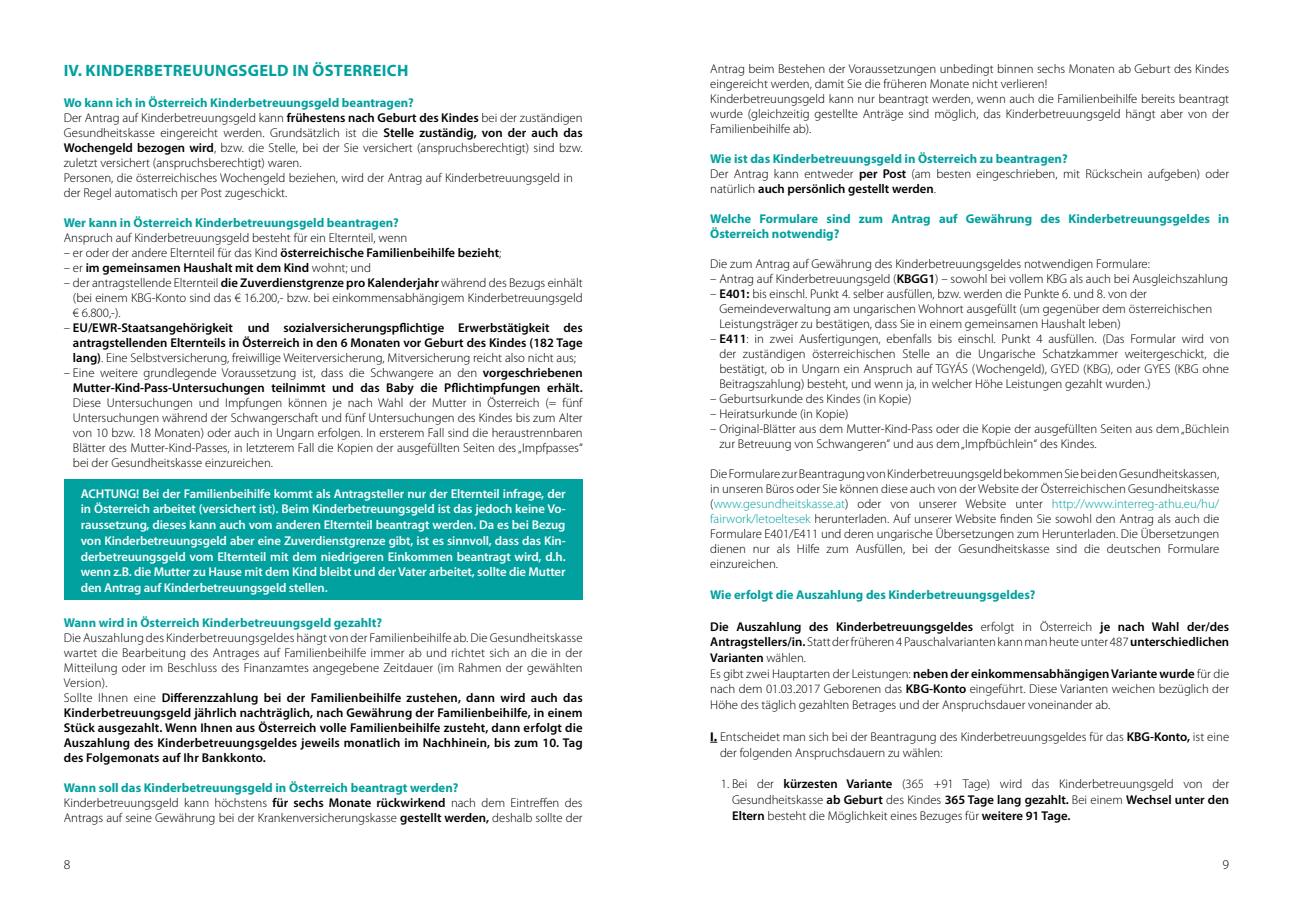
<style>
.page{position:relative;width:1293px;height:910px;background:#fff}
.page>*{position:absolute;margin:0;border:0;box-sizing:border-box;transform-origin:0 0}
.t1{font:700 16.5px "Myriad Pro";letter-spacing:.02em;color:#00a19f}
.t2{font:300 13.5px "Myriad Pro";color:#000}
.t3{font:300 12.75px/15px "Myriad Pro";color:#000}
.t4{font:600 12.75px/15px "Myriad Pro";letter-spacing:.01em;color:#000;text-align:justify}
.t5{font:600 12.75px/15.8px "Myriad Pro";letter-spacing:-.01em;color:#fff;text-align:justify}
.t6{font:700 12.75px/15px "Myriad Pro";color:#00a19f}
.s1{font-weight:700;color:#00a19f}
.s2{font-weight:600}
.s3{font-weight:300}
.s4{color:#00a19f}
.s5{font-weight:700}
</style>
<div class="page">
<div style="left:64px;top:480px;width:519px;height:120px;background:#00a19f"></div>
<p class="t1" style="left:64px;top:60px;width:346px">IV. KINDERBETREUUNGSGELD IN ÖSTERREICH</p>
<p class="t3" style="left:64px;top:95px;width:520px"><span class="s1">Wo kann ich in Österreich Kinderbetreuungsgeld beantragen?<br></span>Der Antrag auf Kinderbetreuungsgeld kann <span class="s2">frühestens nach Geburt des Kindes</span> bei der zuständigen Gesundheitskasse eingereicht werden. Grundsätzlich ist die <span class="s2">Stelle zuständig, von der auch das Wochengeld bezogen wird</span>, bzw. die Stelle, bei der Sie versichert (anspruchsberechtigt) sind bzw. zuletzt versichert (anspruchsberechtigt) waren.<br>Personen, die österreichisches Wochengeld beziehen, wird der Antrag auf Kinderbetreuungsgeld in der Regel automatisch per Post zugeschickt.</p>
<p class="t6" style="left:64px;top:215px;width:336px">Wer kann in Österreich Kinderbetreuungsgeld beantragen?</p>
<p class="t3" style="left:64px;top:230px;width:345px">Anspruch auf Kinderbetreuungsgeld besteht für ein Elternteil, wenn</p>
<p class="t4" style="left:64px;top:245px;width:439px"><span class="s3">– er oder der andere Elternteil für das Kind</span> österreichische Familienbeihilfe bezieht<span class="s3">;</span></p>
<p class="t4" style="left:64px;top:260px;width:309px"><span class="s3">– er</span> im gemeinsamen Haushalt mit dem Kind <span class="s3">wohnt; und</span></p>
<p class="t3" style="left:73px;top:275px;width:511px;text-align:justify;text-indent:-9px">– der antragstellende Elternteil <span class="s2">die Zuverdienstgrenze pro Kalenderjahr</span> während des Bezugs einhält (bei einem KBG-Konto sind das € 16.200,- bzw. bei einkommensabhängigem Kinderbetreuungsgeld € 6.800,-).</p>
<p class="t4" style="left:73px;top:320px;width:511px;text-indent:-9px"><span class="s3">–</span> EU/EWR-Staatsangehörigkeit und sozialversicherungspflichtige Erwerbstätigkeit des antragstellenden Elternteils in Österreich in den 6 Monaten vor Geburt des Kindes (182 Tage lang)<span class="s3">. Eine Selbstversicherung, freiwillige Weiterversicherung, Mitversicherung reicht also nicht aus;</span></p>
<p class="t4" style="left:64px;top:365px;width:520px;text-align:right"><span class="s3">– Eine weitere grundlegende Voraussetzung ist, dass die Schwangere an den</span> vorgeschriebenen<br>Mutter-Kind-Pass-Untersuchungen teilnimmt und das Baby die Pflichtimpfungen erhält.</p>
<p class="t3" style="left:73px;top:395px;width:511px;text-align:justify">Diese Untersuchungen und Impfungen können je nach Wahl der Mutter in Österreich (= fünf Untersuchungen während der Schwangerschaft und fünf Untersuchungen des Kindes bis zum Alter von 10 bzw. 18 Monaten) oder auch in Ungarn erfolgen. In ersterem Fall sind die heraustrennbaren Blätter des Mutter-Kind-Passes, in letzterem Fall die Kopien der ausgefüllten Seiten des „Impfpasses“ bei der Gesundheitskasse einzureichen.</p>
<p class="t5" style="left:81px;top:485px;width:486px">ACHTUNG! Bei der Familienbeihilfe kommt als Antragsteller nur der Elternteil infrage, der in Österreich arbeitet (versichert ist). Beim Kinderbetreuungsgeld ist das jedoch keine Vo&shy;raussetzung, dieses kann auch vom anderen Elternteil beantragt werden. Da es bei Bezug von Kinderbetreuungsgeld aber eine Zuverdienstgrenze gibt, ist es sinnvoll, dass das Kin&shy;derbetreuungsgeld vom Elternteil mit dem niedrigeren Einkommen beantragt wird, d.h. wenn z.B. die Mutter zu Hause mit dem Kind bleibt und der Vater arbeitet, sollte die Mutter den Antrag auf Kinderbetreuungsgeld stellen.</p>
<p class="t6" style="left:64px;top:614px;width:320px">Wann wird in Österreich Kinderbetreuungsgeld gezahlt?</p>
<p class="t4" style="left:64px;top:629px;width:520px;text-align:left"><span class="s3">Die Auszahlung des Kinderbetreuungsgeldes hängt von der Familienbeihilfe ab. Die Gesundheitskasse wartet die Bearbeitung des Antrages auf Familienbeihilfe immer ab und richtet sich an die in der Mitteilung oder im Beschluss des Finanzamtes angegebene Zeitdauer (im Rahmen der gewählten Version).<br>Sollte Ihnen eine</span> Differenzzahlung bei der Familienbeihilfe zustehen, dann wird auch das Kinderbetreuungsgeld jährlich nachträglich, nach Gewährung der Familienbeihilfe, in einem Stück ausgezahlt. Wenn Ihnen aus Österreich volle Familienbeihilfe zusteht, dann erfolgt die Auszahlung des Kinderbetreuungsgeldes jeweils monatlich im Nachhinein, bis zum 10. Tag des Folgemonats auf Ihr Bankkonto.</p>
<p class="t3" style="left:64px;top:780px;width:520px"><span class="s1">Wann soll das Kinderbetreuungsgeld in Österreich beantragt werden?<br></span>Kinderbetreuungsgeld kann höchstens <span class="s2">für sechs Monate rückwirkend</span> nach dem Eintreffen des<br>Antrags auf seine Gewährung bei der Krankenversicherungskasse <span class="s2">gestellt werden,</span> deshalb sollte der</p>
<p class="t3" style="left:710px;top:61px;width:520px">Antrag beim Bestehen der Voraussetzungen unbedingt binnen sechs Monaten ab Geburt des Kindes eingereicht werden, damit Sie die früheren Monate nicht verlieren!<br>Kinderbetreuungsgeld kann nur beantragt werden, wenn auch die Familienbeihilfe bereits beantragt wurde (gleichzeitig gestellte Anträge sind möglich, das Kinderbetreuungsgeld hängt aber von der Familienbeihilfe ab).</p>
<p class="t3" style="left:710px;top:151px;width:520px"><span class="s1">Wie ist das Kinderbetreuungsgeld in Österreich zu beantragen?<br></span>Der Antrag kann entweder <span class="s2">per Post</span> (am besten eingeschrieben, mit Rückschein aufgeben) oder natürlich <span class="s2">auch persönlich gestellt werden</span>.</p>
<p class="t6" style="left:710px;top:211px;width:520px">Welche Formulare sind zum Antrag auf Gewährung des Kinderbetreuungsgeldes in<br>Österreich notwendig?</p>
<p class="t3" style="left:710px;top:256px;width:441px">Die zum Antrag auf Gewährung des Kinderbetreuungsgeldes notwendigen Formulare:</p>
<p class="t3" style="left:710px;top:271px;width:519px">– Antrag auf Kinderbetreuungsgeld (<span class="s2">KBGG1</span>) – sowohl bei vollem KBG als auch bei Ausgleichszahlung</p>
<p class="t3" style="left:719px;top:286px;width:494px;text-indent:-9px">– <span class="s2">E401:</span> bis einschl. Punkt 4. selber ausfüllen, bzw. werden die Punkte 6. und 8. von der<br>Gemeindeverwaltung am ungarischen Wohnort ausgefüllt (um gegenüber dem österreichischen<br>Leistungsträger zu bestätigen, dass Sie in einem gemeinsamen Haushalt leben)</p>
<p class="t3" style="left:719px;top:331px;width:511px;text-align:justify;text-indent:-9px">– <span class="s2">E411</span>: in zwei Ausfertigungen, ebenfalls bis einschl. Punkt 4 ausfüllen. (Das Formular wird von der zuständigen österreichischen Stelle an die Ungarische Schatzkammer weitergeschickt, die bestätigt, ob in Ungarn ein Anspruch auf TGYÁS (Wochengeld), GYED (KBG), oder GYES (KBG ohne Beitragszahlung) besteht, und wenn ja, in welcher Höhe Leistungen gezahlt wurden.)</p>
<p class="t3" style="left:710px;top:391px;width:203px">– Geburtsurkunde des Kindes (in Kopie)</p>
<p class="t3" style="left:710px;top:406px;width:140px">– Heiratsurkunde (in Kopie)</p>
<p class="t3" style="left:719px;top:421px;width:511px;text-indent:-9px">– Original-Blätter aus dem Mutter-Kind-Pass oder die Kopie der ausgefüllten Seiten aus dem „Büchlein zur Betreuung von Schwangeren“ und aus dem „Impfbüchlein“ des Kindes.</p>
<p class="t3" style="left:710px;top:466px;width:510px;text-align:justify">Die Formulare zur Beantragung von Kinderbetreuungsgeld bekommen Sie bei den Gesundheitskassen, in unseren Büros oder Sie können diese auch von der Website der Österreichischen Gesundheitskasse (<span class="s4">www.gesundheitskasse.at</span>) oder von unserer Website unter <span class="s4">http://www.interreg-athu.eu/hu/ fairwork/letoeltesek</span> herunterladen. Auf unserer Website finden Sie sowohl den Antrag als auch die Formulare E401/E411 und deren ungarische Übersetzungen zum Herunterladen. Die Übersetzungen dienen nur als Hilfe zum Ausfüllen, bei der Gesundheitskasse sind die deutschen Formulare einzureichen.</p>
<p class="t6" style="left:710px;top:587px;width:327px">Wie erfolgt die Auszahlung des Kinderbetreuungsgeldes?</p>
<p class="t3" style="left:710px;top:618px;width:520px;line-height:15.8px"><span class="s2">Die Auszahlung des Kinderbetreuungsgeldes</span> erfolgt in Österreich <span class="s2">je nach Wahl der/des Antragstellers/in.</span> Statt der früheren 4 Pauschalvarianten kann man heute unter 487 <span class="s2">unterschiedlichen Varianten</span> wählen.<br>Es gibt zwei Hauptarten der Leistungen: <span class="s2">neben der einkommensabhängigen Variante wurde</span> für die nach dem 01.03.2017 Geborenen das <span class="s2">KBG-Konto</span> eingeführt. Diese Varianten weichen bezüglich der Höhe des täglich gezahlten Betrages und der Anspruchsdauer voneinander ab.</p>
<p class="t3" style="left:720px;top:728px;width:510px;line-height:15.8px;text-indent:-10px"><span class="s5">I.</span> Entscheidet man sich bei der Beantragung des Kinderbetreuungsgeldes für das <span class="s2">KBG-Konto,</span> ist eine der folgenden Anspruchsdauern zu wählen:</p>
<p class="t3" style="left:732px;top:776px;width:498px;line-height:15.8px;text-align:justify;text-indent:-11px">1. Bei der <span class="s2">kürzesten Variante</span> (365 +91 Tage) wird das Kinderbetreuungsgeld von der Gesundheitskasse <span class="s2">ab Geburt</span> des Kindes <span class="s2">365 Tage lang gezahlt.</span> Bei einem <span class="s2">Wechsel unter den Eltern</span> besteht die Möglichkeit eines Bezuges für <span class="s2">weitere 91 Tage.</span></p>
<p class="t2" style="left:64px;top:856px;width:8px">8</p>
<p class="t2" style="left:1222px;top:856px;width:8px">9</p>
</div>
